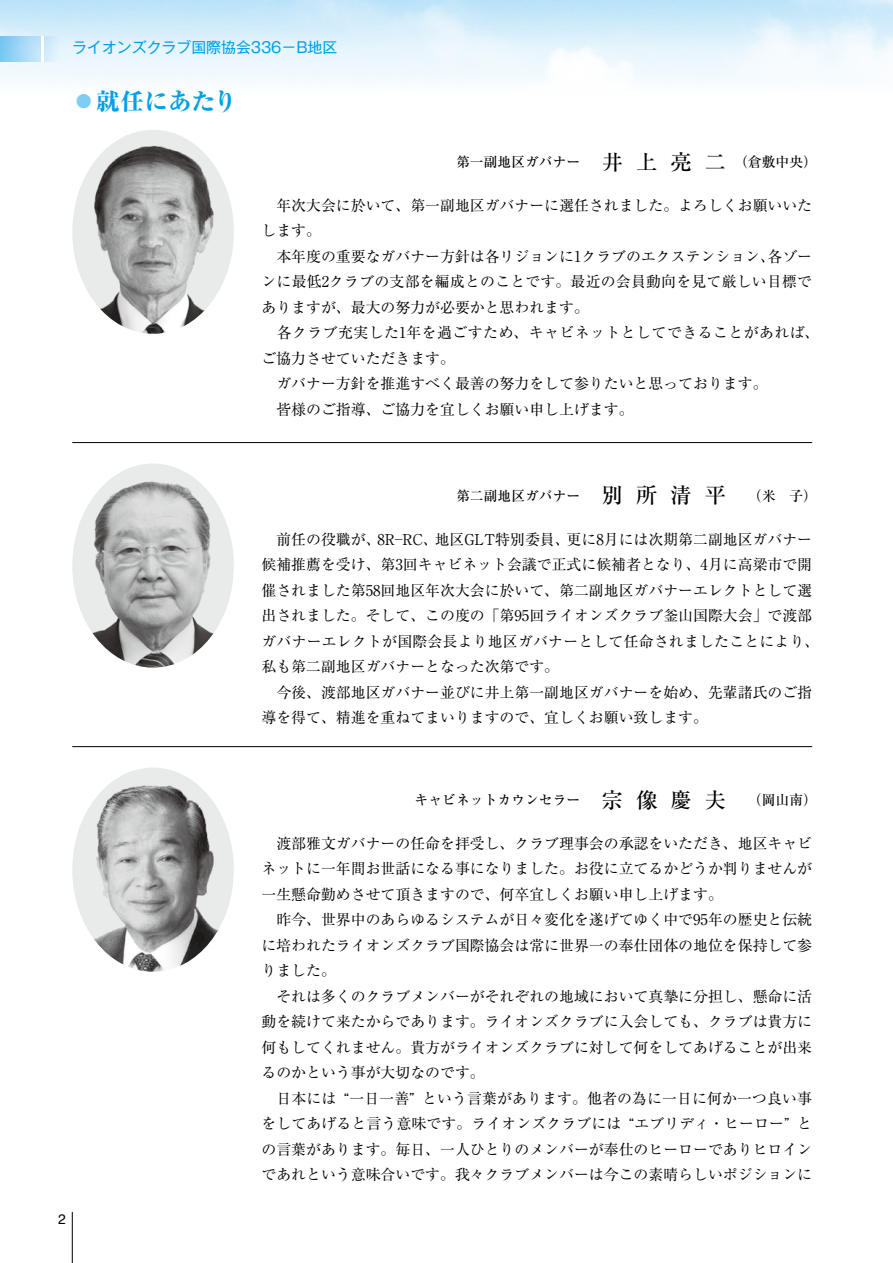
<style>
.page{position:relative;width:893px;height:1263px;background:#fff}
.page>*{position:absolute;margin:0;border:0;box-sizing:border-box;transform-origin:0 0}
.t1{font:800 23.4px "Ryumin Pr 6";letter-spacing:.015em;color:#00a0e9}
.t2{font:14.85px/25.5px "Ryumin Pr 6";color:#000}
.t3{font:14.85px "Gothic MB101 Pr 6";color:#00a0e9}
.t4{font:500 13.8px "Ryumin Pr 6";color:#000}
.t5{font:13.8px "Helvetica";color:#000}
.s1{font-family:"Shin Go Pr 6";font-weight:500;color:#7ecef4}
.s2{font-size:21.3px}
</style>
<div class="page">
<hr style="left:72px;top:1212px;width:1px;height:51px;background:#000">
<div style="left:0;top:36px;width:72px;height:26px;background:linear-gradient(to right,#7ec9f2,#f4fafe)"></div>
<hr style="left:41px;top:36px;width:3px;height:26px;background:#fff">
<img style="left:72px;top:130px;width:162px;height:204px">
<hr style="left:72px;top:442px;width:740px;height:1px;background:#000">
<hr style="left:72px;top:746px;width:740px;height:1px;background:#000">
<img style="left:72px;top:463px;width:162px;height:205px">
<img style="left:72px;top:768px;width:162px;height:204px">
<p class="t3" style="left:72px;top:36px;width:267px">ライオンズクラブ国際協会336−B地区</p>
<h1 class="t1" style="left:72px;top:83px;width:167px"><span class="s1">⃝</span>就任にあたり</h1>
<p class="t4" style="left:456px;top:151px;width:362px">第一副地区ガバナー <span class="s2">井 上 亮 二</span> （倉敷中央）</p>
<p class="t2" style="left:261px;top:192px;width:559px">　年次大会に於いて、第一副地区ガバナーに選任されました。よろしくお願いいたします。<br>　本年度の重要なガバナー方針は各リジョンに1クラブのエクステンション、各ゾーンに最低2クラブの支部を編成とのことです。最近の会員動向を見て厳しい目標でありますが、最大の努力が必要かと思われます。<br>　各クラブ充実した1年を過ごすため、キャビネットとしてできることがあれば、ご協力させていただきます。<br>　ガバナー方針を推進すべく最善の努力をして参りたいと思っております。<br>　皆様のご指導、ご協力を宜しくお願い申し上げます。</p>
<p class="t5" style="left:58px;top:1208px;width:9px">2</p>
<p class="t4" style="left:456px;top:485px;width:272px">第二副地区ガバナー <span class="s2">別 所 清 平</span></p>
<p class="t4" style="left:748px;top:485px;width:71px">（米　子）</p>
<p class="t2" style="left:261px;top:526px;width:559px">　前任の役職が、8R─RC、地区GLT特別委員、更に8月には次期第二副地区ガバナー候補推薦を受け、第3回キャビネット会議で正式に候補者となり、4月に高梁市で開催されました第58回地区年次大会に於いて、第二副地区ガバナーエレクトとして選出されました。そして、この度の「第95回ライオンズクラブ釜山国際大会」で渡部ガバナーエレクトが国際会長より地区ガバナーとして任命されましたことにより、私も第二副地区ガバナーとなった次第です。<br>　今後、渡部地区ガバナー並びに井上第一副地区ガバナーを始め、先輩諸氏のご指導を得て、精進を重ねてまいりますので、宜しくお願い致します。</p>
<p class="t4" style="left:415px;top:789px;width:313px">キャビネットカウンセラー <span class="s2">宗 像 慶 夫</span></p>
<p class="t4" style="left:748px;top:789px;width:71px">（岡山南）</p>
<p class="t2" style="left:261px;top:830px;width:552px">　渡部雅文ガバナーの任命を拝受し、クラブ理事会の承認をいただき、地区キャビネットに一年間お世話になる事になりました。お役に立てるかどうか判りませんが一生懸命勤めさせて頂きますので、何卒宜しくお願い申し上げます。<br>　昨今、世界中のあらゆるシステムが日々変化を遂げてゆく中で95年の歴史と伝統に培われたライオンズクラブ国際協会は常に世界一の奉仕団体の地位を保持して参りました。<br>　それは多くのクラブメンバーがそれぞれの地域において真摯に分担し、懸命に活動を続けて来たからであります。ライオンズクラブに入会しても、クラブは貴方に何もしてくれません。貴方がライオンズクラブに対して何をしてあげることが出来るのかという事が大切なのです。<br>　日本には “一日一善” という言葉があります。他者の為に一日に何か一つ良い事をしてあげると言う意味です。ライオンズクラブには “エブリディ・ヒーロー” との言葉があります。毎日、一人ひとりのメンバーが奉仕のヒーローでありヒロインであれという意味合いです。我々クラブメンバーは今この素晴らしいポジションに</p>
</div>
